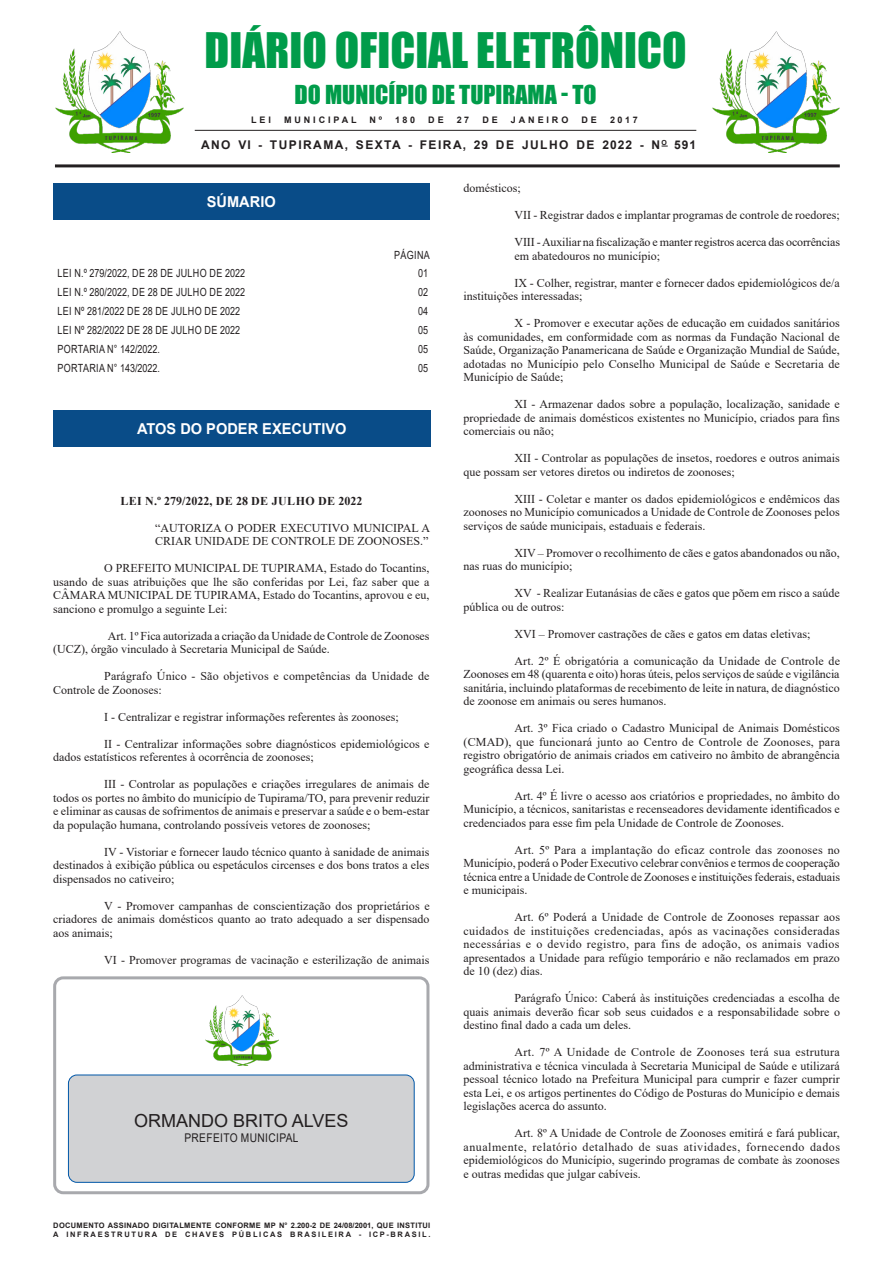
<style>
.page{position:relative;width:893px;height:1263px;background:#fff}
.page>*{position:absolute;margin:0;border:0;box-sizing:border-box;transform-origin:0 0}
.t1{font:45px "Impact";color:#009c4a}
.t2{font:24px "Impact";color:#009c4a}
.t3{font:18px "Arial";color:#231f20}
.Chancela{font:700 15px "Arial";color:#fff}
.CORPO_DE_TEXTO{font:12px/13.5px "Times New Roman";color:#231f20;text-align:justify}
.EMENTA{font:12px/13.5px "Times New Roman";color:#231f20}
.t4{font:700 12px "Arial";letter-spacing:.12em;color:#231f20}
.TITULOS{font:700 12px "Times New Roman";letter-spacing:.015em;color:#231f20}
.t5{font:12px "Arial";letter-spacing:.035em;color:#231f20;scale:.85 1}
.Sumario{font:11.25px "Arial";letter-spacing:.015em;color:#231f20;scale:.8 1}
.t6{font:700 9px "Arial";letter-spacing:.325em;color:#231f20}
.t7{font:700 7.5px "Arial";letter-spacing:.04em;color:#231f20}
.t8{font:700 7.5px "Arial";letter-spacing:.225em;color:#231f20}
</style>
<div class="page">
<hr style="left:55px;top:164px;width:785px;height:3px;background:#231f20">
<hr style="left:195px;top:130px;width:501px;height:1px;background:#231f20">
<img style="left:712px;top:31px;width:128px;height:121px">
<img style="left:56px;top:31px;width:127px;height:121px">
<div style="left:53px;top:184px;width:376px;height:36px;background:#094c88"></div>
<div style="left:53px;top:976px;width:376px;height:218px;border:3px solid #a8a9ad;border-radius:9px"></div>
<div style="left:68px;top:1075px;width:346px;height:107px;background:#d1d2d4;border-radius:9px"></div>
<div style="left:68px;top:1075px;width:346px;height:107px;border:1px solid #0057a8;border-radius:9px"></div>
<img style="left:205px;top:996px;width:73px;height:69px">
<div style="left:53px;top:410px;width:378px;height:37px;background:#094c88"></div>
<p class="t1" style="left:205px;top:16px;width:483px">DIÁRIO OFICIAL ELETRÔNICO</p>
<p class="t2" style="left:294px;top:76px;width:304px">DO MUNICÍPIO DE TUPIRAMA - TO</p>
<p class="t6" style="left:251px;top:114px;width:21px">LEI</p>
<p class="t6" style="left:284px;top:114px;width:74px">MUNICIPAL</p>
<p class="t6" style="left:370px;top:114px;width:14px">N º</p>
<p class="t6" style="left:395px;top:114px;width:22px">180</p>
<p class="t6" style="left:428px;top:114px;width:17px">D E</p>
<p class="t6" style="left:457px;top:114px;width:14px">2 7</p>
<p class="t6" style="left:482px;top:114px;width:17px">D E</p>
<p class="t6" style="left:511px;top:114px;width:59px">JANEIRO</p>
<p class="t6" style="left:582px;top:114px;width:17px">D E</p>
<p class="t6" style="left:610px;top:114px;width:29px">2017</p>
<p class="t4" style="left:201px;top:137px;width:497px">ANO VI - TUPIRAMA, SEXTA - FEIRA, 29 DE JULHO DE 2022 - N<sup>O</sup> 591</p>
<p class="Chancela" style="left:207px;top:191px;width:70px">SÚMARIO</p>
<p class="Sumario" style="left:394px;top:247px;width:46px">PÁGINA</p>
<p class="Sumario" style="left:58px;top:266px;width:236px">LEI N.º 279/2022, DE 28 DE JULHO DE 2022</p>
<p class="Sumario" style="left:418px;top:266px;width:14px">01</p>
<p class="Sumario" style="left:58px;top:285px;width:236px">LEI N.º 280/2022, DE 28 DE JULHO DE 2022</p>
<p class="Sumario" style="left:418px;top:285px;width:14px">02</p>
<p class="Sumario" style="left:58px;top:304px;width:230px">LEI Nº 281/2022 DE 28 DE JULHO DE 2022</p>
<p class="Sumario" style="left:418px;top:304px;width:14px">04</p>
<p class="Sumario" style="left:58px;top:322px;width:230px">LEI Nº 282/2022 DE 28 DE JULHO DE 2022</p>
<p class="Sumario" style="left:418px;top:322px;width:14px">05</p>
<p class="Sumario" style="left:58px;top:341px;width:130px">PORTARIA N° 142/2022.</p>
<p class="Sumario" style="left:418px;top:341px;width:14px">05</p>
<p class="Sumario" style="left:58px;top:360px;width:130px">PORTARIA N° 143/2022.</p>
<p class="Sumario" style="left:418px;top:360px;width:14px">05</p>
<p class="Chancela" style="left:137px;top:418px;width:211px">ATOS DO PODER EXECUTIVO</p>
<p class="TITULOS" style="left:120px;top:492px;width:244px">LEI N.º 279/2022, DE 28 DE JULHO DE 2022</p>
<p class="EMENTA" style="left:155px;top:520px;width:276px">“AUTORIZA O PODER EXECUTIVO MUNICIPAL A<br>CRIAR UNIDADE DE CONTROLE DE ZOONOSES.”</p>
<p class="CORPO_DE_TEXTO" style="left:53px;top:561px;width:378px;text-indent:51px">O PREFEITO MUNICIPAL DE TUPIRAMA, Estado do Tocantins, usando de suas atribuições que lhe são conferidas por Lei, faz saber que a CÂMARA MUNICIPAL DE TUPIRAMA, Estado do Tocantins, aprovou e eu, sanciono e promulgo a seguinte Lei:</p>
<p class="CORPO_DE_TEXTO" style="left:53px;top:628px;width:378px;text-indent:55px">Art. 1º Fica autorizada a criação da Unidade de Controle de Zoonoses (UCZ), órgão vinculado à Secretaria Municipal de Saúde.</p>
<p class="CORPO_DE_TEXTO" style="left:53px;top:669px;width:378px;text-indent:51px">Parágrafo Único - São objetivos e competências da Unidade de<br>Controle de Zoonoses:</p>
<p class="CORPO_DE_TEXTO" style="left:104px;top:709px;width:296px">I - Centralizar e registrar informações referentes às zoonoses;</p>
<p class="CORPO_DE_TEXTO" style="left:53px;top:736px;width:378px;text-indent:51px">II - Centralizar informações sobre diagnósticos epidemiológicos e dados estatísticos referentes à ocorrência de zoonoses;</p>
<p class="CORPO_DE_TEXTO" style="left:53px;top:777px;width:378px;text-indent:51px">III - Controlar as populações e criações irregulares de animais de todos os portes no âmbito do município de Tupirama/TO, para prevenir reduzir e eliminar as causas de sofrimentos de animais e preservar a saúde e o bem-estar da população humana, controlando possíveis vetores de zoonoses;</p>
<p class="CORPO_DE_TEXTO" style="left:53px;top:844px;width:378px;text-indent:51px">IV - Vistoriar e fornecer laudo técnico quanto à sanidade de animais destinados à exibição pública ou espetáculos circenses e dos bons tratos a eles dispensados no cativeiro;</p>
<p class="CORPO_DE_TEXTO" style="left:53px;top:898px;width:378px;text-indent:51px">V - Promover campanhas de conscientização dos proprietários e criadores de animais domésticos quanto ao trato adequado a ser dispensado aos animais;</p>
<p class="CORPO_DE_TEXTO" style="left:104px;top:952px;width:327px">VI - Promover programas de vacinação e esterilização de animais</p>
<p class="t3" style="left:134px;top:1108px;width:216px">ORMANDO BRITO ALVES</p>
<p class="t5" style="left:184px;top:1130px;width:136px">PREFEITO MUNICIPAL</p>
<p class="t7" style="left:53px;top:1220px;width:379px">DOCUMENTO ASSINADO DIGITALMENTE CONFORME MP N° 2.200-2 DE 24/08/2001, QUE INSTITUI</p>
<p class="t8" style="left:53px;top:1229px;width:379px">A INFRAESTRUTURA DE CHAVES PÚBLICAS BRASILEIRA - ICP-BRASIL.</p>
<p class="CORPO_DE_TEXTO" style="left:463px;top:181px;width:59px">domésticos;</p>
<p class="CORPO_DE_TEXTO" style="left:514px;top:208px;width:327px">VII - Registrar dados e implantar programas de controle de roedores;</p>
<p class="CORPO_DE_TEXTO" style="left:514px;top:235px;width:327px">VIII - Auxiliar na fiscalização e manter registros acerca das ocorrências</p>
<p class="CORPO_DE_TEXTO" style="left:514px;top:248px;width:147px">em abatedouros no município;</p>
<p class="CORPO_DE_TEXTO" style="left:463px;top:275px;width:378px;text-indent:51px">IX - Colher, registrar, manter e fornecer dados epidemiológicos de/a instituições interessadas;</p>
<p class="CORPO_DE_TEXTO" style="left:463px;top:316px;width:378px;text-indent:51px">X - Promover e executar ações de educação em cuidados sanitários às comunidades, em conformidade com as normas da Fundação Nacional de Saúde, Organização Panamericana de Saúde e Organização Mundial de Saúde, adotadas no Município pelo Conselho Municipal de Saúde e Secretaria de Município de Saúde;</p>
<p class="CORPO_DE_TEXTO" style="left:463px;top:397px;width:378px;text-indent:51px">XI - Armazenar dados sobre a população, localização, sanidade e propriedade de animais domésticos existentes no Município, criados para fins comerciais ou não;</p>
<p class="CORPO_DE_TEXTO" style="left:463px;top:451px;width:378px;text-indent:51px">XII - Controlar as populações de insetos, roedores e outros animais que possam ser vetores diretos ou indiretos de zoonoses;</p>
<p class="CORPO_DE_TEXTO" style="left:463px;top:491px;width:378px;text-indent:51px">XIII - Coletar e manter os dados epidemiológicos e endêmicos das zoonoses no Município comunicados a Unidade de Controle de Zoonoses pelos serviços de saúde municipais, estaduais e federais.</p>
<p class="CORPO_DE_TEXTO" style="left:463px;top:545px;width:378px;text-indent:51px">XIV – Promover o recolhimento de cães e gatos abandonados ou não, nas ruas do município;</p>
<p class="CORPO_DE_TEXTO" style="left:463px;top:586px;width:378px;text-indent:51px">XV - Realizar Eutanásias de cães e gatos que põem em risco a saúde pública ou de outros:</p>
<p class="CORPO_DE_TEXTO" style="left:514px;top:626px;width:297px">XVI – Promover castrações de cães e gatos em datas eletivas;</p>
<p class="CORPO_DE_TEXTO" style="left:463px;top:653px;width:378px;text-indent:51px">Art. 2º É obrigatória a comunicação da Unidade de Controle de Zoonoses em 48 (quarenta e oito) horas úteis, pelos serviços de saúde e vigilância sanitária, incluindo plataformas de recebimento de leite in natura, de diagnóstico de zoonose em animais ou seres humanos.</p>
<p class="CORPO_DE_TEXTO" style="left:463px;top:721px;width:378px;text-indent:51px">Art. 3º Fica criado o Cadastro Municipal de Animais Domésticos (CMAD), que funcionará junto ao Centro de Controle de Zoonoses, para registro obrigatório de animais criados em cativeiro no âmbito de abrangência geográfica dessa Lei.</p>
<p class="CORPO_DE_TEXTO" style="left:463px;top:788px;width:378px;text-indent:51px">Art. 4º É livre o acesso aos criatórios e propriedades, no âmbito do Município, a técnicos, sanitaristas e recenseadores devidamente identificados e credenciados para esse fim pela Unidade de Controle de Zoonoses.</p>
<p class="CORPO_DE_TEXTO" style="left:463px;top:842px;width:378px;text-indent:51px">Art. 5º Para a implantação do eficaz controle das zoonoses no Município, poderá o Poder Executivo celebrar convênios e termos de cooperação técnica entre a Unidade de Controle de Zoonoses e instituições federais, estaduais e municipais.</p>
<p class="CORPO_DE_TEXTO" style="left:463px;top:910px;width:378px;text-indent:51px">Art. 6º Poderá a Unidade de Controle de Zoonoses repassar aos cuidados de instituições credenciadas, após as vacinações consideradas necessárias e o devido registro, para fins de adoção, os animais vadios apresentados a Unidade para refúgio temporário e não reclamados em prazo de 10 (dez) dias.</p>
<p class="CORPO_DE_TEXTO" style="left:463px;top:991px;width:378px;text-indent:51px">Parágrafo Único: Caberá às instituições credenciadas a escolha de quais animais deverão ficar sob seus cuidados e a responsabilidade sobre o destino final dado a cada um deles.</p>
<p class="CORPO_DE_TEXTO" style="left:463px;top:1045px;width:378px;text-indent:51px">Art. 7º A Unidade de Controle de Zoonoses terá sua estrutura administrativa e técnica vinculada à Secretaria Municipal de Saúde e utilizará pessoal técnico lotado na Prefeitura Municipal para cumprir e fazer cumprir esta Lei, e os artigos pertinentes do Código de Posturas do Município e demais legislações acerca do assunto.</p>
<p class="CORPO_DE_TEXTO" style="left:463px;top:1126px;width:378px;text-indent:51px">Art. 8º A Unidade de Controle de Zoonoses emitirá e fará publicar, anualmente, relatório detalhado de suas atividades, fornecendo dados epidemiológicos do Município, sugerindo programas de combate às zoonoses e outras medidas que julgar cabíveis.</p>
</div>
